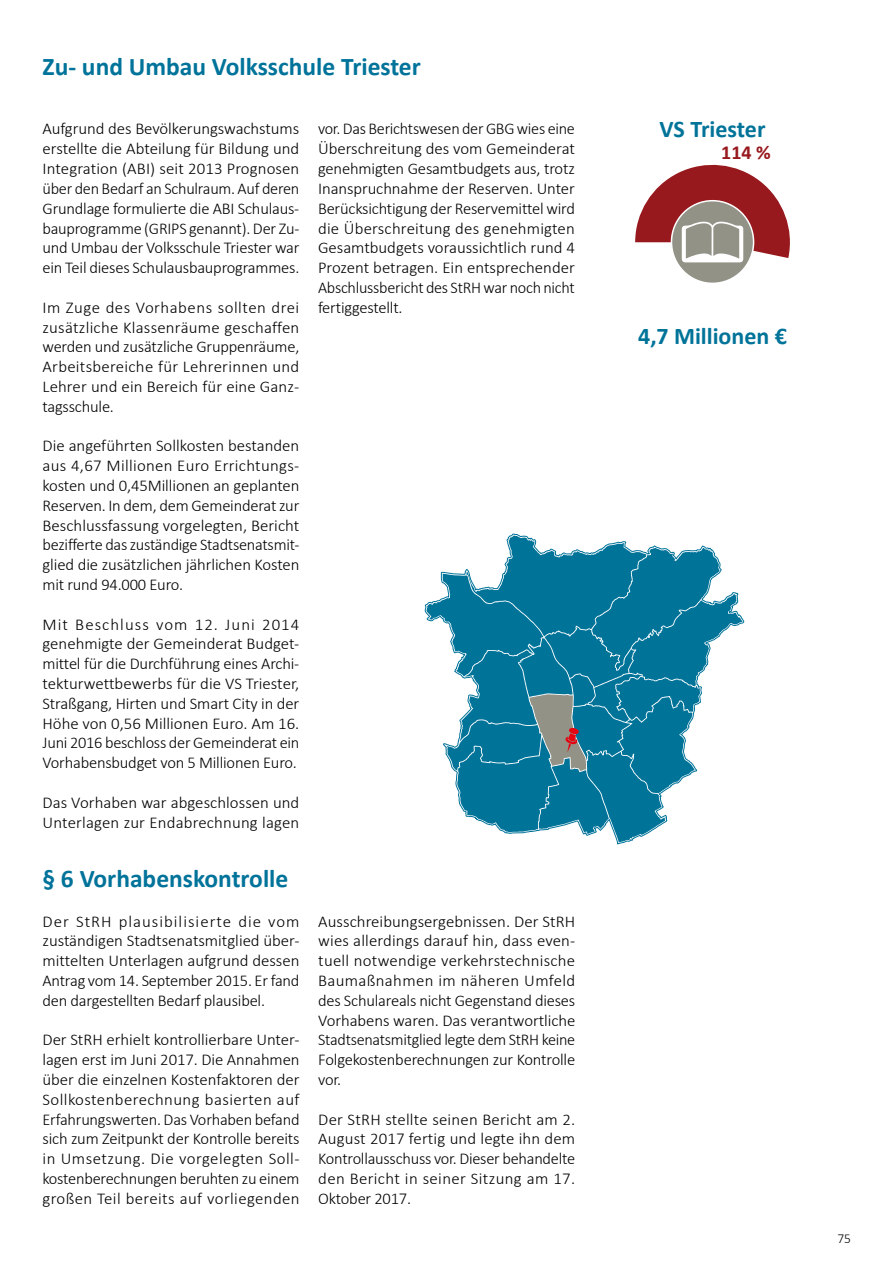
<style>
.page{position:relative;width:893px;height:1263px;background:#fff}
.page>*{position:absolute;margin:0;border:0;box-sizing:border-box;transform-origin:0 0}
.Bericht_Überschrift_Blau_h1_Spaltenüberg{font:700 25.5px "Calibri";color:#00739a}
.t1{font:700 24px "Calibri";color:#007399}
.t2{font:700 19.95px "Calibri";color:#97191d}
.Bericht_Fließtext_p_standard_black_mit_A{font:300 16.5px/19.8px "Calibri";letter-spacing:-.01em;color:#000;text-align:justify}
.t3{font:300 13.5px "Calibri";color:#000}
</style>
<div class="page">
<div style="left:671px;top:201px;width:83px;height:82px;background:#929287;border-radius:41px"></div>
<svg style="left:635px;top:164px;width:155px;height:98px"></svg>
<div style="left:671px;top:200px;width:83px;height:84px;border:2px solid #fff;border-radius:50%"></div>
<svg style="left:426px;top:535px;width:316px;height:307px"></svg>
<h1 class="Bericht_Überschrift_Blau_h1_Spaltenüberg" style="left:43px;top:49px;width:380px">Zu- und Umbau Volksschule Triester</h1>
<p class="Bericht_Fließtext_p_standard_black_mit_A" style="left:43px;top:119px;width:258px">Aufgrund des Bevölkerungswachstums erstellte die Abteilung für Bildung und Integration (ABI) seit 2013 Prognosen über den Bedarf an Schulraum. Auf deren Grundlage formulierte die ABI Schulaus&shy;bauprogramme (GRIPS genannt). Der Zu&shy;und Umbau der Volksschule Triester war ein Teil dieses Schulausbauprogrammes.</p>
<p class="Bericht_Fließtext_p_standard_black_mit_A" style="left:43px;top:297px;width:258px">Im Zuge des Vorhabens sollten drei zusätzliche Klassenräume geschaffen werden und zusätzliche Gruppenräume, Arbeitsbereiche für Lehrerinnen und Lehrer und ein Bereich für eine Ganz&shy;tagsschule.</p>
<p class="Bericht_Fließtext_p_standard_black_mit_A" style="left:43px;top:436px;width:258px">Die angeführten Sollkosten bestanden aus 4,67 Millionen Euro Errichtungs&shy;kosten und 0,45Millionen an geplanten Reserven. In dem, dem Gemeinderat zur Beschlussfassung vorgelegten, Bericht bezifferte das zuständige Stadtsenatsmit&shy;glied die zusätzlichen jährlichen Kosten mit rund 94.000 Euro.</p>
<p class="Bericht_Fließtext_p_standard_black_mit_A" style="left:43px;top:614px;width:258px">Mit Beschluss vom 12. Juni 2014 genehmigte der Gemeinderat Budget&shy;mittel für die Durchführung eines Archi&shy;tekturwettbewerbs für die VS Triester, Straßgang, Hirten und Smart City in der Höhe von 0,56 Millionen Euro. Am 16.<br>Juni 2016 beschloss der Gemeinderat ein Vorhabensbudget von 5 Millionen Euro.</p>
<p class="Bericht_Fließtext_p_standard_black_mit_A" style="left:43px;top:792px;width:258px">Das Vorhaben war abgeschlossen und<br>Unterlagen zur Endabrechnung lagen</p>
<h1 class="Bericht_Überschrift_Blau_h1_Spaltenüberg" style="left:43px;top:860px;width:247px">§ 6 Vorhabenskontrolle</h1>
<p class="Bericht_Fließtext_p_standard_black_mit_A" style="left:43px;top:911px;width:259px">Der StRH plausibilisierte die vom zuständigen Stadtsenatsmitglied über&shy;mittelten Unterlagen aufgrund dessen Antrag vom 14. September 2015. Er fand den dargestellten Bedarf plausibel.</p>
<p class="Bericht_Fließtext_p_standard_black_mit_A" style="left:43px;top:1030px;width:259px">Der StRH erhielt kontrollierbare Unter&shy;lagen erst im Juni 2017. Die Annahmen über die einzelnen Kostenfaktoren der Sollkostenberechnung basierten auf Erfahrungswerten. Das Vorhaben befand sich zum Zeitpunkt der Kontrolle bereits in Umsetzung. Die vorgelegten Soll&shy;kostenberechnungen beruhten zu einem großen Teil bereits auf vorliegenden</p>
<p class="Bericht_Fließtext_p_standard_black_mit_A" style="left:318px;top:119px;width:258px">vor. Das Berichtswesen der GBG wies eine Überschreitung des vom Gemeinderat genehmigten Gesamtbudgets aus, trotz Inanspruchnahme der Reserven. Unter Berücksichtigung der Reservemittel wird die Überschreitung des genehmigten Gesamtbudgets voraussichtlich rund 4<br>Prozent betragen. Ein entsprechender Abschlussbericht des StRH war noch nicht fertiggestellt.</p>
<p class="Bericht_Fließtext_p_standard_black_mit_A" style="left:318px;top:911px;width:259px">Ausschreibungsergebnissen. Der StRH wies allerdings darauf hin, dass even&shy;tuell notwendige verkehrstechnische Baumaßnahmen im näheren Umfeld des Schulareals nicht Gegenstand dieses Vorhabens waren. Das verantwortliche Stadtsenatsmitglied legte dem StRH keine Folgekostenberechnungen zur Kontrolle vor.</p>
<p class="Bericht_Fließtext_p_standard_black_mit_A" style="left:318px;top:1109px;width:259px">Der StRH stellte seinen Bericht am 2.<br>August 2017 fertig und legte ihn dem Kontrollausschuss vor. Dieser behandelte den Bericht in seiner Sitzung am 17.<br>Oktober 2017.</p>
<p class="t1" style="left:660px;top:112px;width:107px">VS Triester</p>
<p class="t2" style="left:721px;top:138px;width:51px">114 %</p>
<p class="t1" style="left:638px;top:319px;width:150px">4,7 Millionen €</p>
<p class="t3" style="left:837px;top:1230px;width:15px">75</p>
</div>
